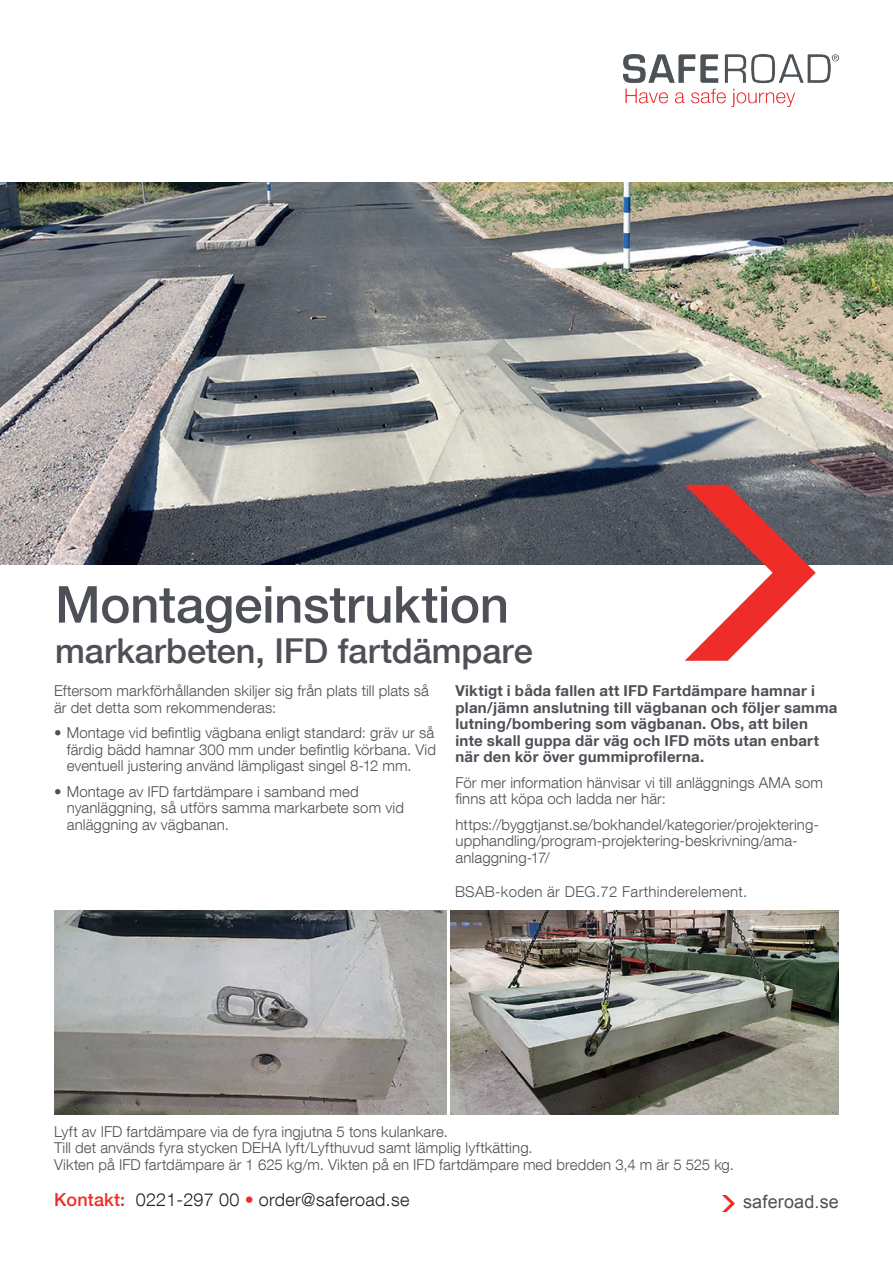
<style>
.page{position:relative;width:893px;height:1263px;background:#fff}
.page>*{position:absolute;margin:0;border:0;box-sizing:border-box;transform-origin:0 0}
.t1{font:500 51px "Helvetica Neue LT Com";letter-spacing:-.005em;color:#4d5056}
.t2{font:500 34.35px "Helvetica Neue LT Com";color:#4d5056}
.t3{font:300 18px "Helvetica Neue LT Com";letter-spacing:.02em;color:#231f20}
.t4{font:18px "Arial";letter-spacing:.01em;color:#4d5256}
.t5{font:300 15px/16.5px "Helvetica Neue LT Com";letter-spacing:.005em;color:#4d5056}
.t6{font:700 15px/16.5px "Helvetica Neue LT Com";letter-spacing:.015em;color:#4d5056}
.t7{font:300 15px "Helvetica Neue LT Com";letter-spacing:.02em;color:#4d5256}
.s1{font-weight:500;color:#ee2d28}
</style>
<div class="page">
<img style="left:723px;top:1195px;width:11px;height:16px">
<img style="left:0;top:183px;width:893px;height:382px">
<img style="left:450px;top:910px;width:389px;height:205px">
<svg style="left:685px;top:485px;width:131px;height:176px"></svg>
<img style="left:54px;top:910px;width:392px;height:205px">
<img style="left:623px;top:54px;width:216px;height:52px">
<h1 class="t1" style="left:55px;top:574px;width:455px">Montageinstruktion</h1>
<h2 class="t2" style="left:55px;top:630px;width:479px">markarbeten, IFD fartdämpare</h2>
<p class="t5" style="left:54px;top:682px;width:377px">Eftersom markförhållanden skiljer sig från plats till plats så är det detta som rekommenderas:</p>
<p class="t5" style="left:67px;top:724px;width:371px;text-align:justify;text-indent:-13px">• Montage vid befintlig vägbana enligt standard: gräv ur så färdig bädd hamnar 300 mm under befintlig körbana. Vid eventuell justering använd lämpligast singel 8-12 mm.</p>
<p class="t5" style="left:67px;top:783px;width:339px;text-indent:-13px">• Montage av IFD fartdämpare i samband med nyanläggning, så utförs samma markarbete som vid anläggning av vägbanan.</p>
<p class="t6" style="left:455px;top:682px;width:383px">Viktigt i båda fallen att IFD Fartdämpare hamnar i plan/jämn anslutning till vägbanan och följer samma lutning/bombering som vägbanan. Obs, att bilen inte skall guppa där väg och IFD möts utan enbart när den kör över gummiprofilerna.</p>
<p class="t5" style="left:455px;top:774px;width:369px">För mer information hänvisar vi till anläggnings AMA som finns att köpa och ladda ner här:</p>
<p class="t5" style="left:455px;top:816px;width:365px">https://byggtjanst.se/bokhandel/kategorier/projektering&shy;upphandling/program-projektering-beskrivning/ama&shy;anlaggning-17/</p>
<p class="t7" style="left:455px;top:883px;width:294px">BSAB-koden är DEG.72 Farthinderelement.</p>
<p class="t5" style="left:54px;top:1123px;width:681px">Lyft av IFD fartdämpare via de fyra ingjutna 5 tons kulankare.<br>Till det används fyra stycken DEHA lyft/Lyfthuvud samt lämplig lyftkätting.<br>Vikten på IFD fartdämpare är 1 625 kg/m. Vikten på en IFD fartdämpare med bredden 3,4 m är 5 525 kg.</p>
<p class="t3" style="left:54px;top:1188px;width:357px"><span class="s1">Kontakt:</span> 0221-297 00 <span class="s1">•</span> order@saferoad.se</p>
<p class="t4" style="left:743px;top:1190px;width:97px">saferoad.se</p>
</div>
